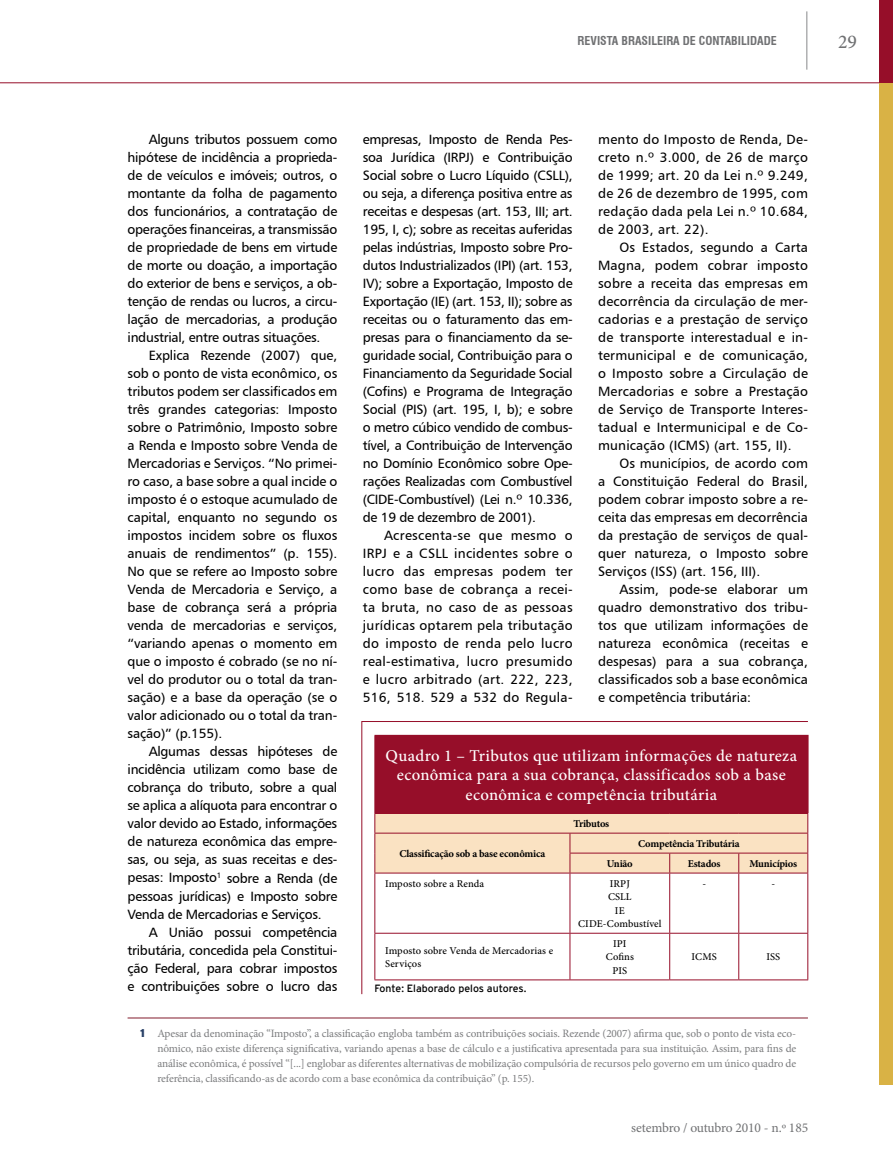
<style>
.page{position:relative;width:893px;height:1170px;background:#fff}
.page>*{position:absolute;margin:0;border:0;box-sizing:border-box;transform-origin:0 0}
.t1{font:500 19.5px "Minion Pro";color:#707173}
.t2{font:500 16.5px/19.5px "Minion Pro";letter-spacing:.02em;color:#fff;text-align:center}
.t3{font:13.5px/18px "Humanist 777 BT Roman B";letter-spacing:-.005em;color:#000;text-align:justify}
.t4{font:13.5px "Minion Pro";letter-spacing:-.015em;color:#707173}
.t5{font:700 condensed 12px "Swiss 721 BT";color:#707173}
.t6{font:11.25px/15px "Minion Pro";letter-spacing:-.01em;color:#7b7c7e;text-align:justify}
.t7{font:700 10.5px "Minion Pro";letter-spacing:-.02em;color:#000}
.t8{font:10.5px "Interstate";color:#000}
.t9{font:500 10.35px/13.5px "Minion Pro";letter-spacing:.01em;color:#000;text-align:center}
.s1{font-family:"Interstate";font-weight:900;color:#273f66}
</style>
<div class="page">
<hr style="left:0;top:82px;width:893px;height:1px;background:#960e29">
<div style="left:880px;top:82px;width:13px;height:1002px;background:#d9b245"></div>
<div style="left:880px;top:0;width:13px;height:82px;background:#960e29"></div>
<hr style="left:806px;top:11px;width:1px;height:59px;background:#87888a">
<hr style="left:128px;top:1017px;width:680px;height:1px;background:#821c2d">
<svg style="left:361px;top:721px;width:448px;height:273px"></svg>
<div style="left:375px;top:735px;width:433px;height:78px;background:#960e29"></div>
<hr style="left:374px;top:735px;width:1px;height:78px;background:#960e29">
<hr style="left:807px;top:735px;width:2px;height:78px;background:#960e29">
<hr style="left:374px;top:873px;width:1px;height:59px;background:#960e29">
<hr style="left:570px;top:873px;width:1px;height:59px;background:#960e29">
<hr style="left:669px;top:873px;width:1px;height:59px;background:#960e29">
<hr style="left:738px;top:873px;width:1px;height:59px;background:#960e29">
<hr style="left:807px;top:873px;width:1px;height:59px;background:#960e29">
<hr style="left:374px;top:932px;width:196px;height:1px;background:#960e29">
<hr style="left:374px;top:933px;width:1px;height:46px;background:#960e29">
<hr style="left:570px;top:932px;width:100px;height:1px;background:#960e29">
<hr style="left:570px;top:933px;width:1px;height:46px;background:#960e29">
<hr style="left:670px;top:932px;width:69px;height:1px;background:#960e29">
<hr style="left:669px;top:933px;width:1px;height:46px;background:#960e29">
<hr style="left:739px;top:932px;width:69px;height:1px;background:#960e29">
<hr style="left:738px;top:933px;width:1px;height:46px;background:#960e29">
<hr style="left:807px;top:933px;width:1px;height:46px;background:#960e29">
<hr style="left:374px;top:979px;width:196px;height:1px;background:#960e29">
<hr style="left:570px;top:979px;width:100px;height:1px;background:#960e29">
<hr style="left:670px;top:979px;width:69px;height:1px;background:#960e29">
<hr style="left:739px;top:979px;width:69px;height:1px;background:#960e29">
<svg style="left:374px;top:813px;width:434px;height:60px;background:#f4d7ba"></svg>
<hr style="left:374px;top:832px;width:196px;height:1px;background:#960e29">
<hr style="left:570px;top:832px;width:100px;height:1px;background:#960e29">
<hr style="left:670px;top:832px;width:69px;height:1px;background:#960e29">
<hr style="left:739px;top:832px;width:69px;height:1px;background:#960e29">
<p class="t5" style="left:578px;top:34px;width:201px">REVISTA BRASILEIRA DE CONTABILIDADE</p>
<h1 class="t1" style="left:838px;top:28px;width:20px">29</h1>
<p class="t3" style="left:128px;top:130px;width:211px;text-indent:21px">Alguns tributos possuem como hipótese de incidência a proprieda&shy;de de veículos e imóveis; outros, o montante da folha de pagamento dos funcionários, a contratação de operações financeiras, a transmissão de propriedade de bens em virtude de morte ou doação, a importação do exterior de bens e serviços, a ob&shy;tenção de rendas ou lucros, a circu&shy;lação de mercadorias, a produção industrial, entre outras situações.</p>
<p class="t3" style="left:128px;top:346px;width:211px;text-indent:21px">Explica Rezende (2007) que, sob o ponto de vista econômico, os tributos podem ser classificados em três grandes categorias: Imposto sobre o Patrimônio, Imposto sobre a Renda e Imposto sobre Venda de Mercadorias e Serviços. “No primei&shy;ro caso, a base sobre a qual incide o imposto é o estoque acumulado de capital, enquanto no segundo os impostos incidem sobre os fluxos anuais de rendimentos” (p. 155).<br>No que se refere ao Imposto sobre Venda de Mercadoria e Serviço, a base de cobrança será a própria venda de mercadorias e serviços, “variando apenas o momento em que o imposto é cobrado (se no ní&shy;vel do produtor ou o total da tran&shy;sação) e a base da operação (se o valor adicionado ou o total da tran&shy;sação)” (p.155).</p>
<p class="t3" style="left:128px;top:742px;width:211px;text-indent:21px">Algumas dessas hipóteses de incidência utilizam como base de cobrança do tributo, sobre a qual se aplica a alíquota para encontrar o valor devido ao Estado, informações de natureza econômica das empre&shy;sas, ou seja, as suas receitas e des&shy;pesas: Imposto<sup>1</sup> sobre a Renda (de pessoas jurídicas) e Imposto sobre Venda de Mercadorias e Serviços.</p>
<p class="t3" style="left:128px;top:922px;width:211px;text-indent:21px">A União possui competência tributária, concedida pela Constitui&shy;ção Federal, para cobrar impostos e contribuições sobre o lucro das</p>
<p class="t3" style="left:363px;top:130px;width:211px">empresas, Imposto de Renda Pes&shy;soa Jurídica (IRPJ) e Contribuição Social sobre o Lucro Líquido (CSLL), ou seja, a diferença positiva entre as receitas e despesas (art. 153, III; art.<br>195, I, c); sobre as receitas auferidas pelas indústrias, Imposto sobre Pro&shy;dutos Industrializados (IPI) (art. 153, IV); sobre a Exportação, Imposto de Exportação (IE) (art. 153, II); sobre as receitas ou o faturamento das em&shy;presas para o financiamento da se&shy;guridade social, Contribuição para o Financiamento da Seguridade Social (Cofins) e Programa de Integração Social (PIS) (art. 195, I, b); e sobre o metro cúbico vendido de combus&shy;tível, a Contribuição de Intervenção no Domínio Econômico sobre Ope&shy;rações Realizadas com Combustível (CIDE-Combustível) (Lei n.º 10.336, de 19 de dezembro de 2001).</p>
<p class="t3" style="left:363px;top:526px;width:211px;text-indent:21px">Acrescenta-se que mesmo o IRPJ e a CSLL incidentes sobre o lucro das empresas podem ter como base de cobrança a recei&shy;ta bruta, no caso de as pessoas jurídicas optarem pela tributação do imposto de renda pelo lucro real-estimativa, lucro presumido e lucro arbitrado (art. 222, 223, 516, 518. 529 a 532 do Regula-</p>
<p class="t3" style="left:598px;top:130px;width:211px">mento do Imposto de Renda, De&shy;creto n.º 3.000, de 26 de março de 1999; art. 20 da Lei n.º 9.249, de 26 de dezembro de 1995, com redação dada pela Lei n.º 10.684, de 2003, art. 22).</p>
<p class="t3" style="left:598px;top:238px;width:211px;text-indent:21px">Os Estados, segundo a Carta Magna, podem cobrar imposto sobre a receita das empresas em decorrência da circulação de mer&shy;cadorias e a prestação de serviço de transporte interestadual e in&shy;termunicipal e de comunicação, o Imposto sobre a Circulação de Mercadorias e sobre a Prestação de Serviço de Transporte Interes&shy;tadual e Intermunicipal e de Co&shy;municação (ICMS) (art. 155, II).</p>
<p class="t3" style="left:598px;top:454px;width:211px;text-indent:21px">Os municípios, de acordo com a Constituição Federal do Brasil, podem cobrar imposto sobre a re&shy;ceita das empresas em decorrência da prestação de serviços de qual&shy;quer natureza, o Imposto sobre Serviços (ISS) (art. 156, III).</p>
<p class="t3" style="left:598px;top:580px;width:211px;text-indent:21px">Assim, pode-se elaborar um quadro demonstrativo dos tribu&shy;tos que utilizam informações de natureza econômica (receitas e despesas) para a sua cobrança, classificados sob a base econômica e competência tributária:</p>
<p class="t2" style="left:386px;top:745px;width:413px">Quadro 1 – Tributos que utilizam informações de natureza econômica para a sua cobrança, classificados sob a base econômica e competência tributária</p>
<p class="t7" style="left:573px;top:816px;width:37px">Tributos</p>
<p class="t7" style="left:399px;top:846px;width:147px">Classificação sob a base econômica</p>
<p class="t7" style="left:638px;top:836px;width:103px">Competência Tributária</p>
<p class="t7" style="left:607px;top:856px;width:27px">União</p>
<p class="t7" style="left:688px;top:856px;width:34px">Estados</p>
<p class="t7" style="left:749px;top:856px;width:49px">Municípios</p>
<p class="t9" style="left:385px;top:876px;width:101px">Imposto sobre a Renda</p>
<p class="t9" style="left:578px;top:876px;width:85px">IRPJ<br>CSLL<br>IE<br>CIDE-Combustível</p>
<p class="t9" style="left:702px;top:876px;width:5px">-</p>
<p class="t9" style="left:771px;top:876px;width:5px">-</p>
<p class="t9" style="left:385px;top:943px;width:170px;text-align:left">Imposto sobre Venda de Mercadorias e<br>Serviços</p>
<p class="t9" style="left:606px;top:936px;width:30px">IPI<br>Cofins<br>PIS</p>
<p class="t9" style="left:692px;top:950px;width:27px">ICMS</p>
<p class="t9" style="left:766px;top:950px;width:15px">ISS</p>
<p class="t8" style="left:374px;top:982px;width:153px">Fonte: Elaborado pelos autores.</p>
<p class="t6" style="left:157px;top:1025px;width:640px;text-indent:-17px"><span class="s1">1</span> Apesar da denominação “Imposto”, a classificação engloba também as contribuições sociais. Rezende (2007) afirma que, sob o ponto de vista eco&shy;nômico, não existe diferença significativa, variando apenas a base de cálculo e a justificativa apresentada para sua instituição. Assim, para fins de análise econômica, é possível “[...] englobar as diferentes alternativas de mobilização compulsória de recursos pelo governo em um único quadro de referência, classificando-as de acordo com a base econômica da contribuição” (p. 155).</p>
<p class="t4" style="left:631px;top:1118px;width:178px">setembro / outubro 2010 - n.º 185</p>
</div>
